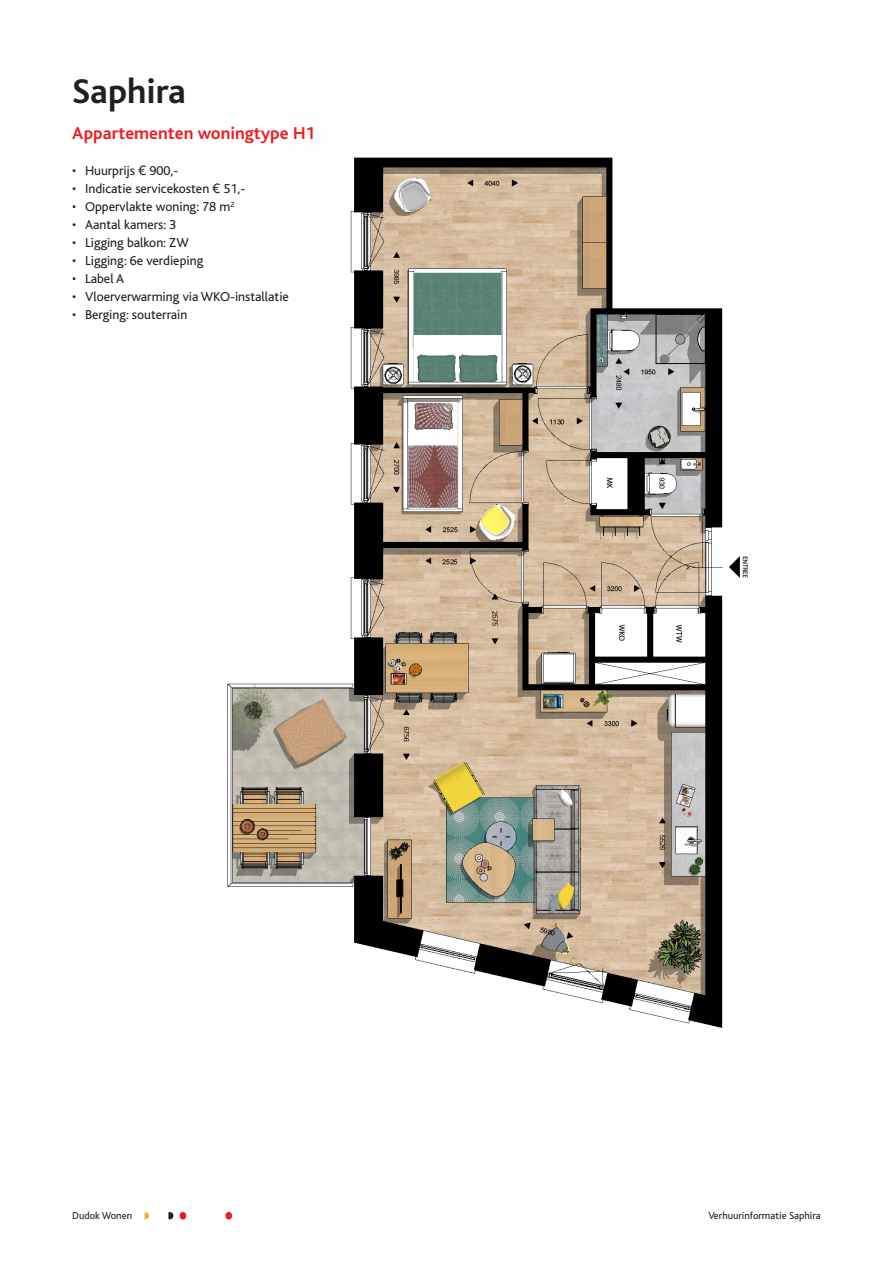
<style>
.page{position:relative;width:893px;height:1263px;background:#fff}
.page>*{position:absolute;margin:0;border:0;box-sizing:border-box;transform-origin:0 0}
.Bodytekst{font:700 36px "Bliss";color:#231f20}
.Tussenkopje{font:700 18px "Bliss";color:#ee1d23}
.Bodytekst-2{font:13.5px "Bliss";color:#231f20}
.Bodytekst-3{font:10.5px "Bliss";color:#231f20}
.Voetregel{font:10.5px "Bliss";color:#231f20}
.s1{font-family:"Akkurat WPP Pro"}
</style>
<div class="page">
<img style="left:227px;top:157px;width:521px;height:871px">
<div style="left:142px;top:9px;width:149px;height:335px;background:#fff"></div>
<div style="left:225px;top:1212px;width:7px;height:7px;background:#ee1d23;border-radius:50%"></div>
<svg style="left:145px;top:1212px;width:4px;height:7px"></svg>
<svg style="left:168px;top:1212px;width:5px;height:7px"></svg>
<div style="left:180px;top:1212px;width:6px;height:7px;background:#ee1d23;border-radius:50%"></div>
<p class="Bodytekst" style="left:72px;top:73px;width:115px">Saphira</p>
<p class="Tussenkopje" style="left:72px;top:124px;width:244px">Appartementen woningtype H1</p>
<p class="Bodytekst-2" style="left:72px;top:164px;width:107px">• Huurprijs <span class="s1">€</span> 900,-</p>
<p class="Bodytekst-2" style="left:72px;top:182px;width:175px">• Indicatie servicekosten <span class="s1">€</span> 51,-</p>
<p class="Bodytekst-2" style="left:72px;top:200px;width:164px">• Oppervlakte woning: 78 m<sup>2</sup></p>
<p class="Bodytekst-2" style="left:72px;top:218px;width:105px">• Aantal kamers: 3</p>
<p class="Bodytekst-2" style="left:72px;top:236px;width:118px">• Ligging balkon: ZW</p>
<p class="Bodytekst-2" style="left:72px;top:254px;width:132px">• Ligging: 6e verdieping</p>
<p class="Bodytekst-2" style="left:72px;top:272px;width:53px">• Label A</p>
<p class="Bodytekst-2" style="left:72px;top:290px;width:218px">• Vloerverwarming via WKO-installatie</p>
<p class="Bodytekst-2" style="left:72px;top:308px;width:117px">• Berging: souterrain</p>
<p class="Voetregel" style="left:72px;top:1210px;width:61px">Dudok Wonen</p>
<p class="Bodytekst-3" style="left:708px;top:1210px;width:114px">Verhuurinformatie Saphira</p>
</div>
